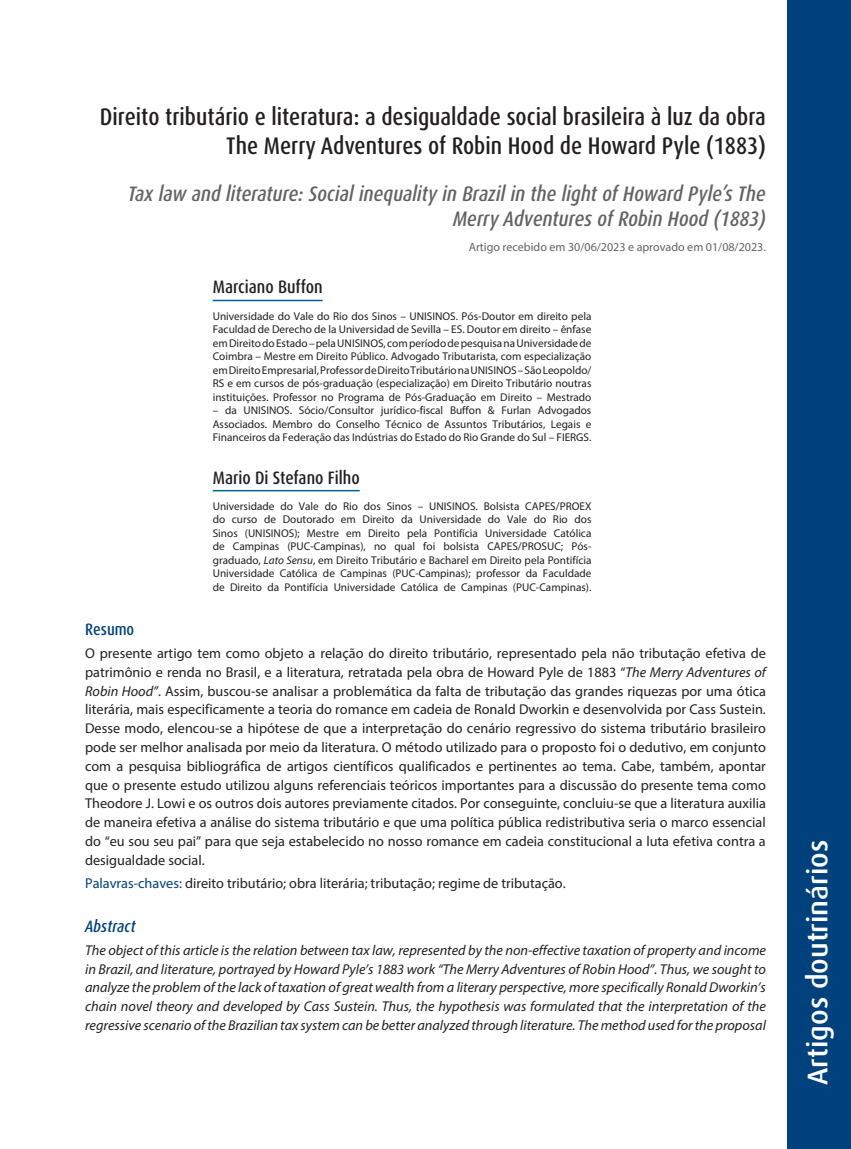
<style>
.page{position:relative;width:851px;height:1149px;background:#fff}
.page>*{position:absolute;margin:0;border:0;box-sizing:border-box;transform-origin:0 0}
.t1{font:500 28.5px "Dax Pro";color:#fff}
._00_-_TÍTULO{font:500 condensed 24px/28.8px "Dax Pro";color:#231f20;text-align:right}
._01_-_Título_em_inglês{font:italic 500 condensed 21px/25.2px "Dax Pro";color:#636366;text-align:right}
._02_-_AUTOR{font:500 condensed 18px "Dax Pro";color:#231f20}
._07_-_ABSTRACT{font:italic 500 condensed 16.5px "Dax Pro";color:#01427c}
._05_-_RESUMO{font:500 condensed 16.5px "Dax Pro";color:#01427c}
._06_-_TEXTO_RESUMO{font:14.25px/18.8px "Myriad Pro";color:#231f20;text-align:justify}
._08_-_TEXTO_RESUMO_ABSTRACT{font:italic 14.25px/18.8px "Myriad Pro";color:#231f20;text-align:justify}
._03_-_Artigo_Recebido{font:12px "Myriad Pro";color:#636366}
._04_-_BIOGRAFIA{font:11.25px/13.5px "Myriad Pro";color:#231f20;text-align:justify}
.s1{font-style:italic}
.s2{color:#01427c}
</style>
<div class="page">
<div style="left:787px;top:0;width:63px;height:1148px;background:#01427c"></div>
<hr style="left:213px;top:299px;width:109px;height:2px;background:#006494">
<hr style="left:213px;top:490px;width:147px;height:1px;background:#006494">
<p class="_00_-_TÍTULO" style="left:100px;top:103px;width:667px">Direito tributário e literatura: a desigualdade social brasileira à luz da obra<br>The Merry Adventures of Robin Hood de Howard Pyle (1883)</p>
<p class="_01_-_Título_em_inglês" style="left:128px;top:181px;width:639px">Tax law and literature: Social inequality in Brazil in the light of Howard Pyle’s The<br>Merry Adventures of Robin Hood (1883)</p>
<p class="_03_-_Artigo_Recebido" style="left:468px;top:239px;width:299px">Artigo recebido em 30/06/2023 e aprovado em 01/08/2023.</p>
<p class="_02_-_AUTOR" style="left:213px;top:275px;width:111px">Marciano Buffon</p>
<p class="_04_-_BIOGRAFIA" style="left:213px;top:309px;width:380px">Universidade do Vale do Rio dos Sinos – UNISINOS. Pós-Doutor em direito pela Faculdad de Derecho de la Universidad de Sevilla – ES. Doutor em direito – ênfase em Direito do Estado – pela UNISINOS, com período de pesquisa na Universidade de Coimbra – Mestre em Direito Público. Advogado Tributarista, com especialização em Direito Empresarial, Professor de Direito Tributário na UNISINOS – São Leopoldo/ RS e em cursos de pós-graduação (especialização) em Direito Tributário noutras instituições. Professor no Programa de Pós-Graduação em Direito – Mestrado</p>
<p class="_04_-_BIOGRAFIA" style="left:213px;top:403px;width:380px">– da UNISINOS. Sócio/Consultor jurídico-fiscal Buffon &amp; Furlan Advogados Associados. Membro do Conselho Técnico de Assuntos Tributários, Legais e Financeiros da Federação das Indústrias do Estado do Rio Grande do Sul – FIERGS.</p>
<p class="_02_-_AUTOR" style="left:213px;top:465px;width:148px">Mario Di Stefano Filho</p>
<p class="_04_-_BIOGRAFIA" style="left:213px;top:499px;width:380px">Universidade do Vale do Rio dos Sinos – UNISINOS. Bolsista CAPES/PROEX do curso de Doutorado em Direito da Universidade do Vale do Rio dos Sinos (UNISINOS); Mestre em Direito pela Pontifícia Universidade Católica de Campinas (PUC-Campinas), no qual foi bolsista CAPES/PROSUC; Pós&shy;graduado, <span class="s1">Lato Sensu</span>, em Direito Tributário e Bacharel em Direito pela Pontifícia Universidade Católica de Campinas (PUC-Campinas); professor da Faculdade de Direito da Pontifícia Universidade Católica de Campinas (PUC-Campinas).</p>
<p class="_05_-_RESUMO" style="left:85px;top:618px;width:51px">Resumo</p>
<p class="_06_-_TEXTO_RESUMO" style="left:85px;top:643px;width:682px">O presente artigo tem como objeto a relação do direito tributário, representado pela não tributação efetiva de patrimônio e renda no Brasil, e a literatura, retratada pela obra de Howard Pyle de 1883 “<span class="s1">The Merry Adventures of Robin Hood”</span>. Assim, buscou-se analisar a problemática da falta de tributação das grandes riquezas por uma ótica literária, mais especificamente a teoria do romance em cadeia de Ronald Dworkin e desenvolvida por Cass Sustein.<br>Desse modo, elencou-se a hipótese de que a interpretação do cenário regressivo do sistema tributário brasileiro pode ser melhor analisada por meio da literatura. O método utilizado para o proposto foi o dedutivo, em conjunto com a pesquisa bibliográfica de artigos científicos qualificados e pertinentes ao tema. Cabe, também, apontar que o presente estudo utilizou alguns referenciais teóricos importantes para a discussão do presente tema como Theodore J. Lowi e os outros dois autores previamente citados. Por conseguinte, concluiu-se que a literatura auxilia de maneira efetiva a análise do sistema tributário e que uma política pública redistributiva seria o marco essencial do “eu sou seu pai” para que seja estabelecido no nosso romance em cadeia constitucional a luta efetiva contra a desigualdade social.</p>
<p class="_06_-_TEXTO_RESUMO" style="left:85px;top:873px;width:482px"><span class="s2">Palavras-chaves:</span> direito tributário; obra literária; tributação; regime de tributação.</p>
<p class="_07_-_ABSTRACT" style="left:85px;top:915px;width:52px">Abstract</p>
<p class="_08_-_TEXTO_RESUMO_ABSTRACT" style="left:85px;top:940px;width:682px">The object of this article is the relation between tax law, represented by the non-effective taxation of property and income in Brazil, and literature, portrayed by Howard Pyle’s 1883 work “The Merry Adventures of Robin Hood”. Thus, we sought to analyze the problem of the lack of taxation of great wealth from a literary perspective, more specifically Ronald Dworkin’s chain novel theory and developed by Cass Sustein. Thus, the hypothesis was formulated that the interpretation of the regressive scenario of the Brazilian tax system can be better analyzed through literature. The method used for the proposal</p>
<h1 class="t1" style="left:799px;top:1084px;width:247px;rotate:-90deg">Artigos doutrinários</h1>
</div>
